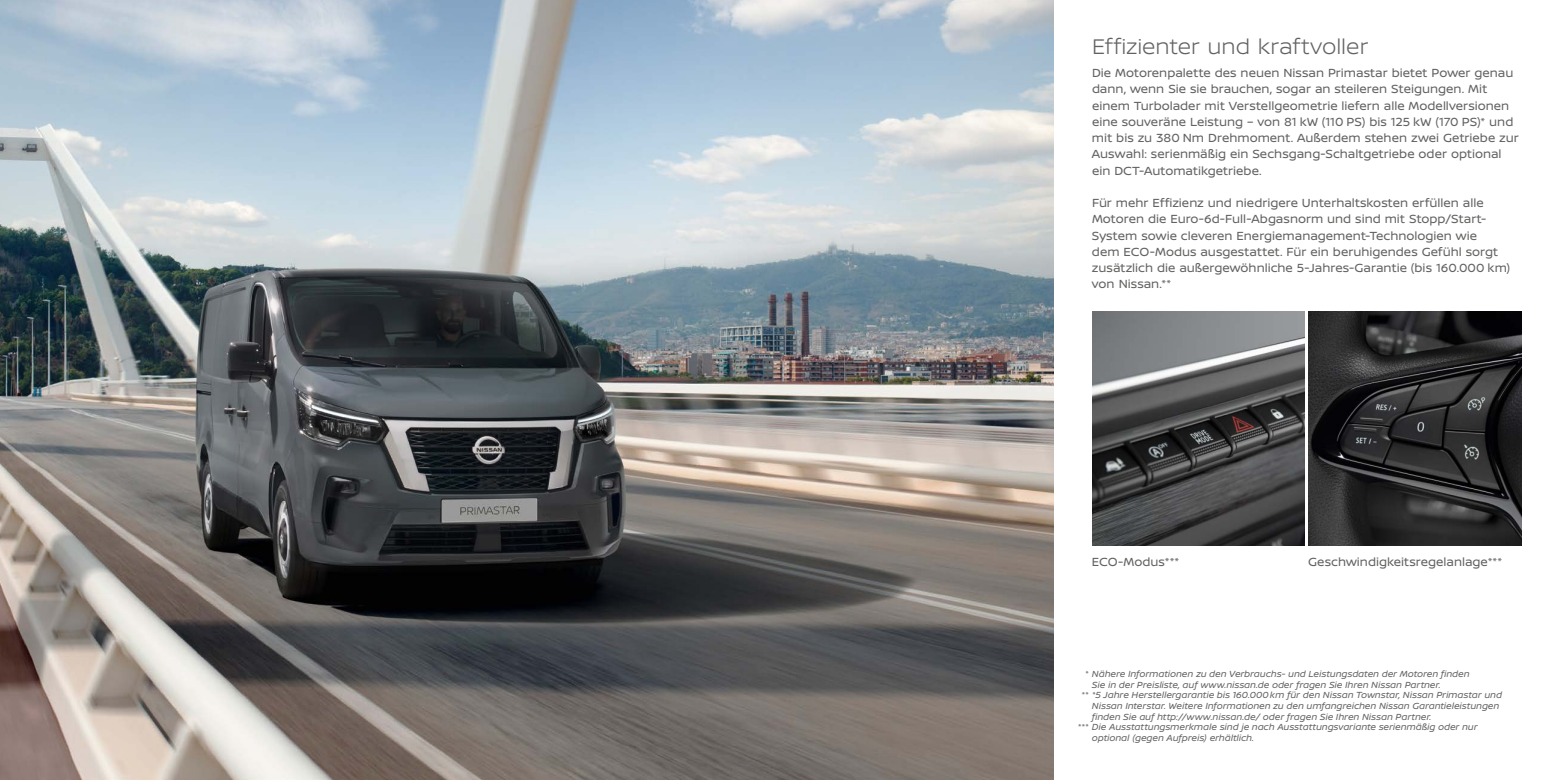
<style>
.page{position:relative;width:1560px;height:780px;background:#fff}
.page>*{position:absolute;margin:0;border:0;box-sizing:border-box;transform-origin:0 0}
.t1{font:300 22.5px "Nissan Brand";color:#626261}
.t2{font:12.5px/16.2px "Nissan Brand";color:#626261}
.t3{font:italic 9.38px "Nissan Brand";color:#626261}
</style>
<div class="page">
<img style="left:0;top:0;width:1052px;height:780px">
<img style="left:1092px;top:312px;width:212px;height:234px">
<img style="left:1308px;top:312px;width:212px;height:234px">
<h1 class="t1" style="left:1091px;top:30px;width:278px">Effizienter und kraftvoller</h1>
<p class="t2" style="left:1091px;top:64px;width:428px">Die Motorenpalette des neuen Nissan Primastar bietet Power genau dann, wenn Sie sie brauchen, sogar an steileren Steigungen. Mit einem Turbolader mit Verstellgeometrie liefern alle Modellversionen eine souveräne Leistung – von 81 kW (110 PS) bis 125 kW (170 PS)* und mit bis zu 380 Nm Drehmoment. Außerdem stehen zwei Getriebe zur Auswahl: serienmäßig ein Sechsgang-Schaltgetriebe oder optional ein DCT-Automatikgetriebe.</p>
<p class="t2" style="left:1091px;top:194px;width:420px">Für mehr Effizienz und niedrigere Unterhaltskosten erfüllen alle Motoren die Euro-6d-Full-Abgasnorm und sind mit Stopp/Start-System sowie cleveren Energiemanagement-Technologien wie<br>dem ECO-Modus ausgestattet. Für ein beruhigendes Gefühl sorgt zusätzlich die außergewöhnliche 5-Jahres-Garantie (bis 160.000 km) von Nissan.**</p>
<p class="t2" style="left:1091px;top:553px;width:89px">ECO-Modus***</p>
<p class="t2" style="left:1307px;top:553px;width:195px">Geschwindigkeitsregelanlage***</p>
<p class="t3" style="left:1084px;top:667px;width:386px">* Nähere Informationen zu den Verbrauchs- und Leistungsdaten der Motoren finden</p>
<p class="t3" style="left:1091px;top:677px;width:350px">Sie in der Preisliste, auf www.nissan.de oder fragen Sie Ihren Nissan Partner.</p>
<p class="t3" style="left:1081px;top:688px;width:422px">** *5 Jahre Herstellergarantie bis 160.000km für den Nissan Townstar, Nissan Primastar und</p>
<p class="t3" style="left:1091px;top:699px;width:409px">Nissan Interstar. Weitere Informationen zu den umfangreichen Nissan Garantieleistungen</p>
<p class="t3" style="left:1091px;top:709px;width:341px">finden Sie auf http://www.nissan.de/ oder fragen Sie Ihren Nissan Partner.</p>
<p class="t3" style="left:1077px;top:720px;width:401px">*** Die Ausstattungsmerkmale sind je nach Ausstattungsvariante serienmäßig oder nur</p>
<p class="t3" style="left:1091px;top:731px;width:164px">optional (gegen Aufpreis) erhältlich.</p>
</div>
